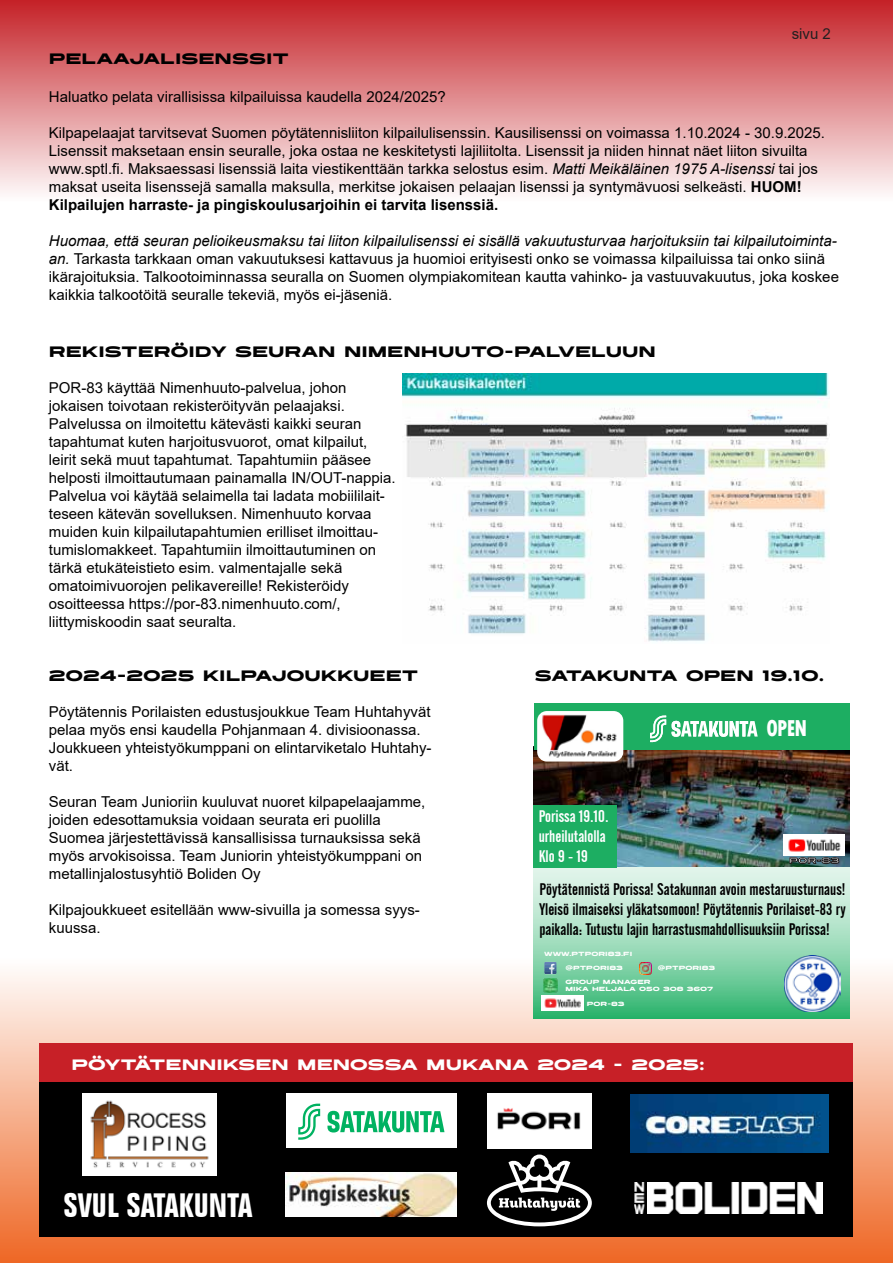
<style>
.page{position:relative;width:893px;height:1263px;background:#fff}
.page>*{position:absolute;margin:0;border:0;box-sizing:border-box;transform-origin:0 0}
.t1{font:700 condensed 32.85px "Folio BT";color:#fff}
.t2{font:800 condensed 24.15px "Tw Cen";color:#fff;scale:.85 1}
.t3{font:16.65px/20.1px "Alternate Gothic No 2 BT";color:#000;text-align:justify}
.t4{font:16.65px/20.1px "Alternate Gothic No 2 BT";color:#fff}
.t5{font:15px/18px "Arial";color:#000}
.t6{font:15px/18px "Arial";color:#020202}
.t7{font:700 15px "PORI Sans";color:#020202}
.t8{font:700 15px "PORI Sans";color:#fff}
.t9{font:700 15px "PORI Sans";color:#000}
.t10{font:15px "Arial";color:#231f20}
.t11{font:700 7.95px "PORI Sans";color:#fff}
.t12{font:700 6px/7.2px "PORI Sans";color:#fff}
.s1{font-style:italic}
.s2{font-weight:700}
</style>
<div class="page">
<div style="left:0;top:956px;width:893px;height:307px;background:linear-gradient(to bottom,#fff,#ee6725)"></div>
<div style="left:1px;top:0;width:892px;height:202px;background:linear-gradient(to bottom,#c42127,#fefdfd)"></div>
<div style="left:40px;top:1045px;width:813px;height:192px;background:#000"></div>
<div style="left:40px;top:1043px;width:813px;height:38px;background:#c72027"></div>
<div style="left:287px;top:1094px;width:170px;height:54px;background:#fff"></div>
<svg style="left:298px;top:1103px;width:22px;height:37px"></svg>
<svg style="left:327px;top:1111px;width:117px;height:21px"></svg>
<img style="left:487px;top:1094px;width:104px;height:54px">
<img style="left:285px;top:1173px;width:172px;height:44px">
<svg style="left:487px;top:1154px;width:105px;height:72px"></svg>
<img style="left:83px;top:1094px;width:134px;height:81px">
<img style="left:631px;top:1094px;width:198px;height:58px">
<img style="left:402px;top:373px;width:428px;height:269px">
<img style="left:634px;top:1182px;width:188px;height:31px">
<svg style="left:533px;top:746px;width:316px;height:273px;background:#9bdab9"></svg>
<img style="left:534px;top:749px;width:315px;height:118px">
<img style="left:543px;top:978px;width:14px;height:14px">
<svg style="left:544px;top:962px;width:12px;height:13px"></svg>
<img style="left:541px;top:996px;width:42px;height:14px">
<svg style="left:639px;top:962px;width:12px;height:12px"></svg>
<img style="left:785px;top:955px;width:56px;height:56px">
<div style="left:534px;top:703px;width:315px;height:46px;background:#1dae62"></div>
<div style="left:533px;top:805px;width:84px;height:62px;background:#1dae62"></div>
<img style="left:784px;top:834px;width:60px;height:21px">
<svg style="left:789px;top:857px;width:51px;height:8px"></svg>
<img style="left:537px;top:711px;width:86px;height:50px">
<svg style="left:650px;top:715px;width:108px;height:27px"></svg>
<p class="t10" style="left:792px;top:23px;width:41px">sivu 2</p>
<p class="t9" style="left:49px;top:49px;width:242px">PELAAJALISENSSIT</p>
<p class="t5" style="left:49px;top:87px;width:398px">Haluatko pelata virallisissa kilpailuissa kaudella 2024/2025?</p>
<p class="t5" style="left:49px;top:123px;width:778px">Kilpapelaajat tarvitsevat Suomen pöytätennisliiton kilpailulisenssin. Kausilisenssi on voimassa 1.10.2024 - 30.9.2025.<br>Lisenssit maksetaan ensin seuralle, joka ostaa ne keskitetysti lajiliitolta. Lisenssit ja niiden hinnat näet liiton sivuilta www.sptl.fi. Maksaessasi lisenssiä laita viestikenttään tarkka selostus esim. <span class="s1">Matti Meikäläinen 1975 A-lisenssi</span> tai jos maksat useita lisenssejä samalla maksulla, merkitse jokaisen pelaajan lisenssi ja syntymävuosi selkeästi. <span class="s2">HUOM!<br>Kilpailujen harraste- ja pingiskoulusarjoihin ei tarvita lisenssiä.</span></p>
<p class="t5" style="left:49px;top:231px;width:792px"><span class="s1">Huomaa, että seuran pelioikeusmaksu tai liiton kilpailulisenssi ei sisällä vakuutusturvaa harjoituksiin tai kilpailutoiminta&shy;an.</span> Tarkasta tarkkaan oman vakuutuksesi kattavuus ja huomioi erityisesti onko se voimassa kilpailuissa tai onko siinä ikärajoituksia. Talkootoiminnassa seuralla on Suomen olympiakomitean kautta vahinko- ja vastuuvakuutus, joka koskee kaikkia talkootöitä seuralle tekeviä, myös ei-jäseniä.</p>
<p class="t7" style="left:49px;top:342px;width:608px">REKISTERÖIDY SEURAN NIMENHUUTO-PALVELUUN</p>
<p class="t6" style="left:49px;top:379px;width:348px">POR-83 käyttää Nimenhuuto-palvelua, johon jokaisen toivotaan rekisteröityvän pelaajaksi.<br>Palvelussa on ilmoitettu kätevästi kaikki seuran tapahtumat kuten harjoitusvuorot, omat kilpailut, leirit sekä muut tapahtumat. Tapahtumiin pääsee helposti ilmoittautumaan painamalla IN/OUT-nappia.<br>Palvelua voi käytää selaimella tai ladata mobiililait&shy;teseen kätevän sovelluksen. Nimenhuuto korvaa muiden kuin kilpailutapahtumien erilliset ilmoittau&shy;tumislomakkeet. Tapahtumiin ilmoittautuminen on tärkä etukäteistieto esim. valmentajalle sekä omatoimivuorojen pelikavereille! Rekisteröidy osoitteessa https://por-83.nimenhuuto.com/, liittymiskoodin saat seuralta.</p>
<p class="t7" style="left:49px;top:666px;width:371px">2024-2025 KILPAJOUKKUEET</p>
<p class="t7" style="left:535px;top:666px;width:291px">SATAKUNTA OPEN 19.10.</p>
<p class="t5" style="left:49px;top:703px;width:384px">Pöytätennis Porilaisten edustusjoukkue Team Huhtahyvät pelaa myös ensi kaudella Pohjanmaan 4. divisioonassa.<br>Joukkueen yhteistyökumppani on elintarviketalo Huhtahy&shy;vät.</p>
<p class="t5" style="left:49px;top:793px;width:378px">Seuran Team Junioriin kuuluvat nuoret kilpapelaajamme, joiden edesottamuksia voidaan seurata eri puolilla Suomea järjestettävissä kansallisissa turnauksissa sekä myös arvokisoissa. Team Juniorin yhteistyökumppani on metallinjalostusyhtiö Boliden Oy</p>
<p class="t5" style="left:49px;top:901px;width:372px">Kilpajoukkueet esitellään www-sivuilla ja somessa syys&shy;kuussa.</p>
<h2 class="t2" style="left:767px;top:714px;width:49px">OPEN</h2>
<p class="t4" style="left:539px;top:806px;width:71px">Porissa 19.10. urheilutalolla<br>Klo 9 - 19</p>
<p class="t11" style="left:789px;top:855px;width:52px">POR-83</p>
<p class="t3" style="left:539px;top:880px;width:308px">Pöytätennistä Porissa! Satakunnan avoin mestaruusturnaus!<br>Yleisö ilmaiseksi yläkatsomoon! Pöytätennis Porilaiset-83 ry paikalla: Tutustu lajin harrastusmahdollisuuksiin Porissa!</p>
<p class="t12" style="left:544px;top:950px;width:90px">WWW.PTPORI83.FI</p>
<p class="t12" style="left:565px;top:964px;width:59px">@PTPORI83</p>
<p class="t12" style="left:658px;top:964px;width:59px">@PTPORI83</p>
<p class="t12" style="left:565px;top:978px;width:149px">GROUP MANAGER<br>MIKA HELJALA 050 308 3607</p>
<p class="t12" style="left:587px;top:1000px;width:39px">POR-83</p>
<p class="t8" style="left:71px;top:1055px;width:635px">PÖYTÄTENNIKSEN MENOSSA MUKANA 2024 - 2025:</p>
<h1 class="t1" style="left:63px;top:1185px;width:191px">SVUL SATAKUNTA</h1>
</div>
